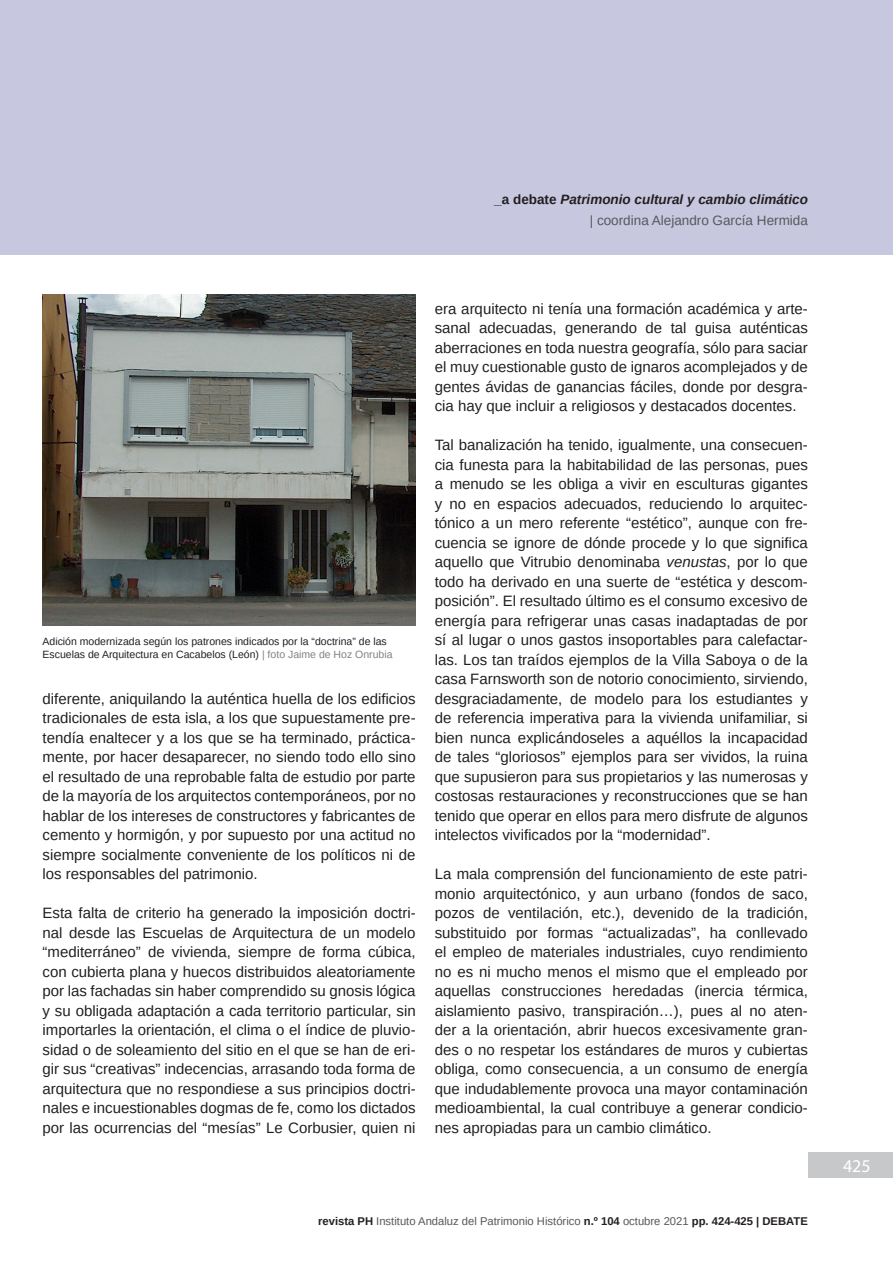
<style>
.page{position:relative;width:893px;height:1263px;background:#fff}
.page>*{position:absolute;margin:0;border:0;box-sizing:border-box;transform-origin:0 0}
.t1{font:18px "Myriad Pro";color:#fff}
.t2{font:15px/19.5px "Arimo";color:#231f20;text-align:justify}
.t3{font:italic 700 13.5px/21px "Arimo";color:#231f20;text-align:right}
.t4{font:11.25px "Arimo";color:#57585a}
.Pie_de_Foto{font:10.5px/12.6px "Arimo";color:#231f20}
.s1{font-style:normal}
.s2{font-weight:400;font-style:normal;color:#57585a}
.s3{color:#808285}
.s4{font-style:italic}
.s5{font-weight:700;color:#231f20}
</style>
<div class="page">
<div style="left:0;top:0;width:893px;height:255px;background:#c7c7e0"></div>
<div style="left:808px;top:1152px;width:85px;height:26px;background:#c7c8ca"></div>
<img style="left:43px;top:294px;width:373px;height:332px">
<p class="t3" style="left:494px;top:189px;width:315px"><span class="s1">_a debate</span> Patrimonio cultural y cambio climático <span class="s2">| coordina Alejandro García Hermida</span></p>
<p class="Pie_de_Foto" style="left:43px;top:635px;width:352px">Adición modernizada según los patrones indicados por la “doctrina” de las<br>Escuelas de Arquitectura en Cacabelos (León) <span class="s3">| foto Jaime de Hoz Onrubia</span></p>
<p class="t2" style="left:43px;top:689px;width:375px">diferente, aniquilando la auténtica huella de los edificios tradicionales de esta isla, a los que supuestamente pre&shy;tendía enaltecer y a los que se ha terminado, práctica&shy;mente, por hacer desaparecer, no siendo todo ello sino el resultado de una reprobable falta de estudio por parte de la mayoría de los arquitectos contemporáneos, por no hablar de los intereses de constructores y fabricantes de cemento y hormigón, y por supuesto por una actitud no siempre socialmente conveniente de los políticos ni de los responsables del patrimonio.</p>
<p class="t2" style="left:43px;top:903px;width:375px">Esta falta de criterio ha generado la imposición doctri&shy;nal desde las Escuelas de Arquitectura de un modelo “mediterráneo” de vivienda, siempre de forma cúbica, con cubierta plana y huecos distribuidos aleatoriamente por las fachadas sin haber comprendido su gnosis lógica y su obligada adaptación a cada territorio particular, sin importarles la orientación, el clima o el índice de pluvio&shy;sidad o de soleamiento del sitio en el que se han de eri&shy;gir sus “creativas” indecencias, arrasando toda forma de arquitectura que no respondiese a sus principios doctri&shy;nales e incuestionables dogmas de fe, como los dictados por las ocurrencias del “mesías” Le Corbusier, quien ni</p>
<p class="t2" style="left:435px;top:299px;width:375px">era arquitecto ni tenía una formación académica y arte&shy;sanal adecuadas, generando de tal guisa auténticas aberraciones en toda nuestra geografía, sólo para saciar el muy cuestionable gusto de ignaros acomplejados y de gentes ávidas de ganancias fáciles, donde por desgra&shy;cia hay que incluir a religiosos y destacados docentes.</p>
<p class="t2" style="left:435px;top:435px;width:375px">Tal banalización ha tenido, igualmente, una consecuen&shy;cia funesta para la habitabilidad de las personas, pues a menudo se les obliga a vivir en esculturas gigantes y no en espacios adecuados, reduciendo lo arquitec&shy;tónico a un mero referente “estético”, aunque con fre&shy;cuencia se ignore de dónde procede y lo que significa aquello que Vitrubio denominaba <span class="s4">venustas</span>, por lo que todo ha derivado en una suerte de “estética y descom&shy;posición”. El resultado último es el consumo excesivo de energía para refrigerar unas casas inadaptadas de por sí al lugar o unos gastos insoportables para calefactar&shy;las. Los tan traídos ejemplos de la Villa Saboya o de la casa Farnsworth son de notorio conocimiento, sirviendo, desgraciadamente, de modelo para los estudiantes y de referencia imperativa para la vivienda unifamiliar, si bien nunca explicándoseles a aquéllos la incapacidad de tales “gloriosos” ejemplos para ser vividos, la ruina que supusieron para sus propietarios y las numerosas y costosas restauraciones y reconstrucciones que se han tenido que operar en ellos para mero disfrute de algunos intelectos vivificados por la “modernidad”.</p>
<p class="t2" style="left:435px;top:864px;width:375px">La mala comprensión del funcionamiento de este patri&shy;monio arquitectónico, y aun urbano (fondos de saco, pozos de ventilación, etc.), devenido de la tradición, substituido por formas “actualizadas”, ha conllevado el empleo de materiales industriales, cuyo rendimiento no es ni mucho menos el mismo que el empleado por aquellas construcciones heredadas (inercia térmica, aislamiento pasivo, transpiración…), pues al no aten&shy;der a la orientación, abrir huecos excesivamente gran&shy;des o no respetar los estándares de muros y cubiertas obliga, como consecuencia, a un consumo de energía que indudablemente provoca una mayor contaminación medioambiental, la cual contribuye a generar condicio&shy;nes apropiadas para un cambio climático.</p>
<p class="t4" style="left:318px;top:1213px;width:491px"><span class="s5">revista PH</span> Instituto Andaluz del Patrimonio Histórico <span class="s5">n.º 104</span> octubre 2021 <span class="s5">pp. 424-425 | DEBATE</span></p>
<p class="t1" style="left:843px;top:1155px;width:29px">425</p>
</div>
